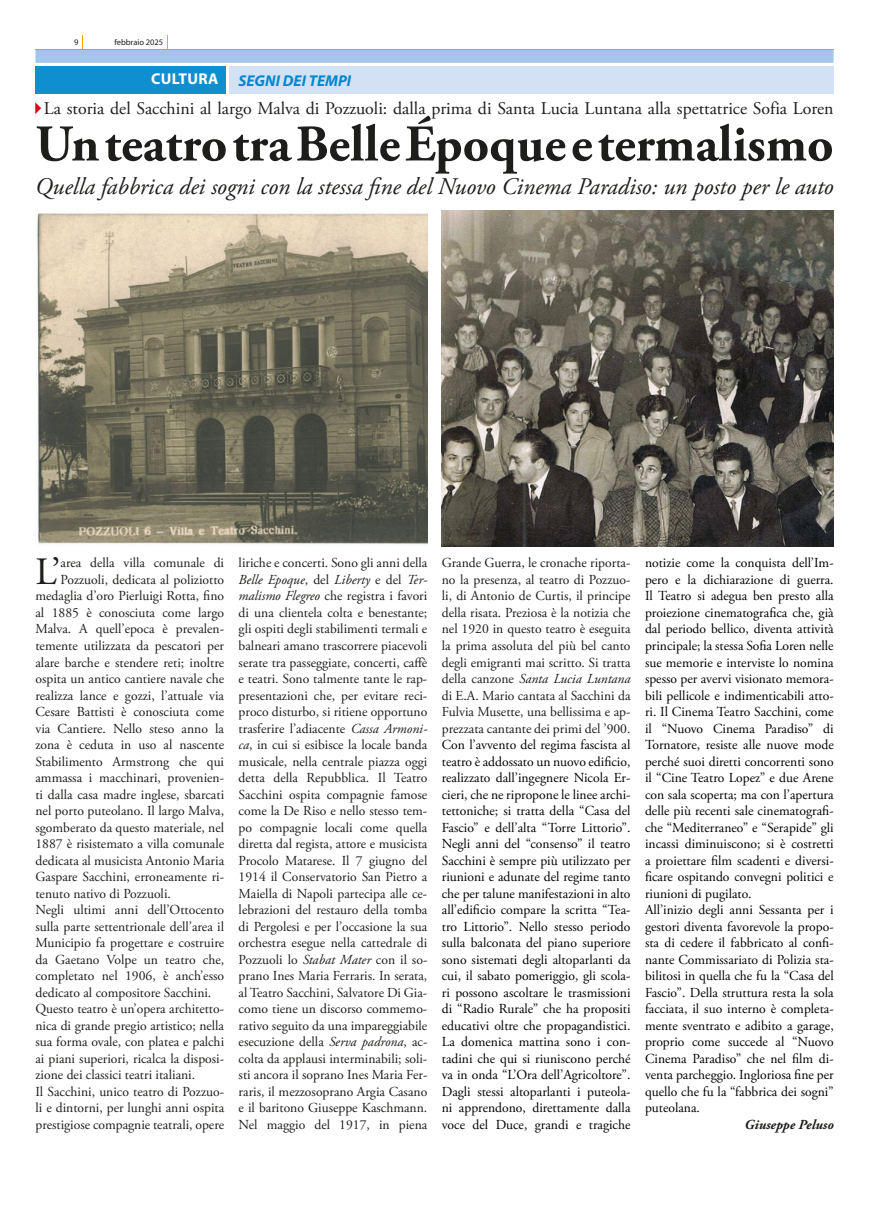
<style>
.page{position:relative;width:869px;height:1223px;background:#fff}
.page>*{position:absolute;margin:0;border:0;box-sizing:border-box;transform-origin:0 0}
.t1{font:700 51.38px "Adobe Garamond Pro";color:#1d1d1b}
.t2{font:38.62px "Adobe Garamond Pro";color:#1d1d1b}
.t3{font:italic 23.88px "Adobe Garamond Pro";color:#1d1d1b}
.t4{font:17.88px "Adobe Garamond Pro";color:#1d1d1b}
.t5{font:italic 700 15.62px "Myriad Pro";color:#0086ce}
.t6{font:700 15.62px "Myriad Pro";letter-spacing:.02em;color:#fff}
.t7{font:13.75px/16.5px "Adobe Garamond Pro";color:#1d1d1b;text-align:justify}
.t8{font:13.75px/16.5px "Adobe Garamond Pro";color:#020203;text-align:justify}
.t9{font:italic 700 13.75px "Adobe Garamond Pro";color:#1d1d1b}
.t10{font:8.5px "Myriad Pro";color:#1d1d1b}
.s1{font-style:italic}
</style>
<div class="page">
<svg style="left:35px;top:102px;width:6px;height:12px"></svg>
<img style="left:37px;top:213px;width:390px;height:332px">
<img style="left:441px;top:210px;width:392px;height:337px">
<div style="left:35px;top:66px;width:190px;height:28px;background:#0f8fcf"></div>
<div style="left:229px;top:66px;width:604px;height:28px;background:#d3e1f5"></div>
<svg style="left:35px;top:35px;width:798px;height:28px"></svg>
<hr style="left:35px;top:49px;width:798px;height:1px;background:#aaa087">
<p class="t10" style="left:74px;top:37px;width:6px">9</p>
<p class="t10" style="left:114px;top:36px;width:50px">febbraio 2025</p>
<p class="t6" style="left:151px;top:69px;width:69px">CULTURA</p>
<p class="t5" style="left:238px;top:71px;width:114px">SEGNI DEI TEMPI</p>
<h3 class="t4" style="left:44px;top:97px;width:790px">La storia del Sacchini al largo Malva di Pozzuoli: dalla prima di Santa Lucia Luntana alla spettatrice Sofia Loren</h3>
<h1 class="t1" style="left:35px;top:114px;width:799px">Un teatro tra Belle Époque e termalismo</h1>
<h3 class="t3" style="left:35px;top:172px;width:799px">Quella fabbrica dei sogni con la stessa ne del Nuovo Cinema Paradiso: un posto per le auto</h3>
<h2 class="t2" style="left:35px;top:548px;width:27px">L’</h2>
<p class="t7" style="left:61px;top:555px;width:165px">area della villa comunale di</p>
<p class="t7" style="left:61px;top:572px;width:165px">Pozzuoli, dedicata al poliziotto</p>
<p class="t7" style="left:35px;top:588px;width:190px">medaglia d’oro Pierluigi Rotta, fino</p>
<p class="t7" style="left:35px;top:605px;width:190px">al 1885 è conosciuta come largo</p>
<p class="t7" style="left:35px;top:621px;width:190px">Malva. A quell’epoca è prevalen-</p>
<p class="t7" style="left:35px;top:638px;width:190px">temente utilizzata da pescatori per</p>
<p class="t7" style="left:35px;top:654px;width:190px">alare barche e stendere reti; inoltre</p>
<p class="t7" style="left:35px;top:671px;width:190px">ospita un antico cantiere navale che</p>
<p class="t7" style="left:35px;top:687px;width:190px">realizza lance e gozzi, l’attuale via</p>
<p class="t7" style="left:35px;top:704px;width:190px">Cesare Battisti è conosciuta come</p>
<p class="t7" style="left:35px;top:720px;width:190px">via Cantiere. Nello steso anno la</p>
<p class="t7" style="left:35px;top:737px;width:190px">zona è ceduta in uso al nascente</p>
<p class="t7" style="left:35px;top:753px;width:190px">Stabilimento Armstrong che qui</p>
<p class="t7" style="left:35px;top:770px;width:190px">ammassa i macchinari, provenien-</p>
<p class="t7" style="left:35px;top:786px;width:190px">ti dalla casa madre inglese, sbarcati</p>
<p class="t7" style="left:35px;top:803px;width:190px">nel porto puteolano. Il largo Malva,</p>
<p class="t7" style="left:35px;top:819px;width:190px">sgomberato da questo materiale, nel</p>
<p class="t7" style="left:35px;top:836px;width:190px">1887 è risistemato a villa comunale</p>
<p class="t7" style="left:35px;top:852px;width:190px">dedicata al musicista Antonio Maria</p>
<p class="t7" style="left:35px;top:869px;width:190px">Gaspare Sacchini, erroneamente ri-</p>
<p class="t7" style="left:35px;top:885px;width:137px">tenuto nativo di Pozzuoli.</p>
<p class="t7" style="left:35px;top:902px;width:190px">Negli ultimi anni dell’Ottocento</p>
<p class="t7" style="left:35px;top:918px;width:190px">sulla parte settentrionale dell’area il</p>
<p class="t7" style="left:35px;top:935px;width:190px">Municipio fa progettare e costruire</p>
<p class="t7" style="left:35px;top:951px;width:190px">da Gaetano Volpe un teatro che,</p>
<p class="t7" style="left:35px;top:968px;width:190px">completato nel 1906, è anch’esso</p>
<p class="t7" style="left:35px;top:984px;width:177px">dedicato al compositore Sacchini.</p>
<p class="t7" style="left:35px;top:1001px;width:190px">Questo teatro è un’opera architetto-</p>
<p class="t7" style="left:35px;top:1017px;width:190px">nica di grande pregio artistico; nella</p>
<p class="t7" style="left:35px;top:1034px;width:190px">sua forma ovale, con platea e palchi</p>
<p class="t7" style="left:35px;top:1050px;width:190px">ai piani superiori, ricalca la disposi-</p>
<p class="t7" style="left:35px;top:1067px;width:161px">zione dei classici teatri italiani.</p>
<p class="t7" style="left:35px;top:1083px;width:190px">Il Sacchini, unico teatro di Pozzuo-</p>
<p class="t7" style="left:35px;top:1100px;width:190px">li e dintorni, per lunghi anni ospita</p>
<p class="t7" style="left:35px;top:1116px;width:190px">prestigiose compagnie teatrali, opere</p>
<p class="t7" style="left:238px;top:555px;width:190px">liriche e concerti. Sono gli anni della <span class="s1">Belle Epoque</span>, del <span class="s1">Liberty</span> e del <span class="s1">Ter&shy;malismo Flegreo</span> che registra i favori di una clientela colta e benestante; gli ospiti degli stabilimenti termali e balneari amano trascorrere piacevoli serate tra passeggiate, concerti, caffè e teatri. Sono talmente tante le rap&shy;presentazioni che, per evitare reci&shy;proco disturbo, si ritiene opportuno trasferire l’adiacente <span class="s1">Cassa Armoni&shy;ca</span>, in cui si esibisce la locale banda musicale, nella centrale piazza oggi detta della Repubblica. Il Teatro Sacchini ospita compagnie famose come la De Riso e nello stesso tem&shy;po compagnie locali come quella diretta dal regista, attore e musicista Procolo Matarese. Il 7 giugno del 1914 il Conservatorio San Pietro a Maiella di Napoli partecipa alle ce&shy;lebrazioni del restauro della tomba di Pergolesi e per l’occasione la sua orchestra esegue nella cattedrale di Pozzuoli lo <span class="s1">Stabat Mater</span> con il so&shy;prano Ines Maria Ferraris. In serata, al Teatro Sacchini, Salvatore Di Gia&shy;como tiene un discorso commemo&shy;rativo seguito da una impareggiabile esecuzione della <span class="s1">Serva padrona</span>, ac&shy;colta da applausi interminabili; soli&shy;sti ancora il soprano Ines Maria Fer&shy;raris, il mezzosoprano Argia Casano e il baritono Giuseppe Kaschmann.<br>Nel maggio del 1917, in piena</p>
<p class="t7" style="left:441px;top:555px;width:190px">Grande Guerra, le cronache riporta&shy;no la presenza, al teatro di Pozzuo&shy;li, di Antonio de Curtis, il principe della risata. Preziosa è la notizia che nel 1920 in questo teatro è eseguita la prima assoluta del più bel canto degli emigranti mai scritto. Si tratta della canzone <span class="s1">Santa Lucia Luntana </span>di E.A. Mario cantata al Sacchini da Fulvia Musette, una bellissima e ap&shy;prezzata cantante dei primi del ’900.</p>
<p class="t8" style="left:441px;top:737px;width:190px">Con l’avvento del regima fascista al teatro è addossato un nuovo edificio, realizzato dall’ingegnere Nicola Er&shy;cieri, che ne ripropone le linee archi&shy;tettoniche; si tratta della “Casa del Fascio” e dell’alta “Torre Littorio”.<br>Negli anni del “consenso” il teatro Sacchini è sempre più utilizzato per riunioni e adunate del regime tanto che per talune manifestazioni in alto all’edificio compare la scritta “Tea&shy;tro Littorio”. Nello stesso periodo sulla balconata del piano superiore sono sistemati degli altoparlanti da cui, il sabato pomeriggio, gli scola&shy;ri possono ascoltare le trasmissioni di “Radio Rurale” che ha propositi educativi oltre che propagandistici.<br>La domenica mattina sono i con&shy;tadini che qui si riuniscono perché va in onda “L’Ora dell’Agricoltore”.<br>Dagli stessi altoparlanti i puteola&shy;ni apprendono, direttamente dalla voce del Duce, grandi e tragiche</p>
<p class="t8" style="left:644px;top:555px;width:190px;text-align:left">notizie come la conquista dell’Im&shy;pero e la dichiarazione di guerra.<br>Il Teatro si adegua ben presto alla proiezione cinematografica che, già dal periodo bellico, diventa attività principale; la stessa Sofia Loren nelle sue memorie e interviste lo nomina spesso per avervi visionato memora&shy;bili pellicole e indimenticabili atto&shy;ri. Il Cinema Teatro Sacchini, come il “Nuovo Cinema Paradiso” di Tornatore, resiste alle nuove mode perché suoi diretti concorrenti sono il “Cine Teatro Lopez” e due Arene con sala scoperta; ma con l’apertura delle più recenti sale cinematografi&shy;che “Mediterraneo” e “Serapide” gli incassi diminuiscono; si è costretti a proiettare film scadenti e diversi&shy;ficare ospitando convegni politici e riunioni di pugilato.<br>All’inizio degli anni Sessanta per i gestori diventa favorevole la propo&shy;sta di cedere il fabbricato al confi&shy;nante Commissariato di Polizia sta&shy;bilitosi in quella che fu la “Casa del Fascio”. Della struttura resta la sola facciata, il suo interno è completa&shy;mente sventrato e adibito a garage, proprio come succede al “Nuovo Cinema Paradiso” che nel film di&shy;venta parcheggio. Ingloriosa fine per quello che fu la “fabbrica dei sogni” puteolana.</p>
<p class="t9" style="left:744px;top:1116px;width:91px">Giuseppe Peluso</p>
</div>
